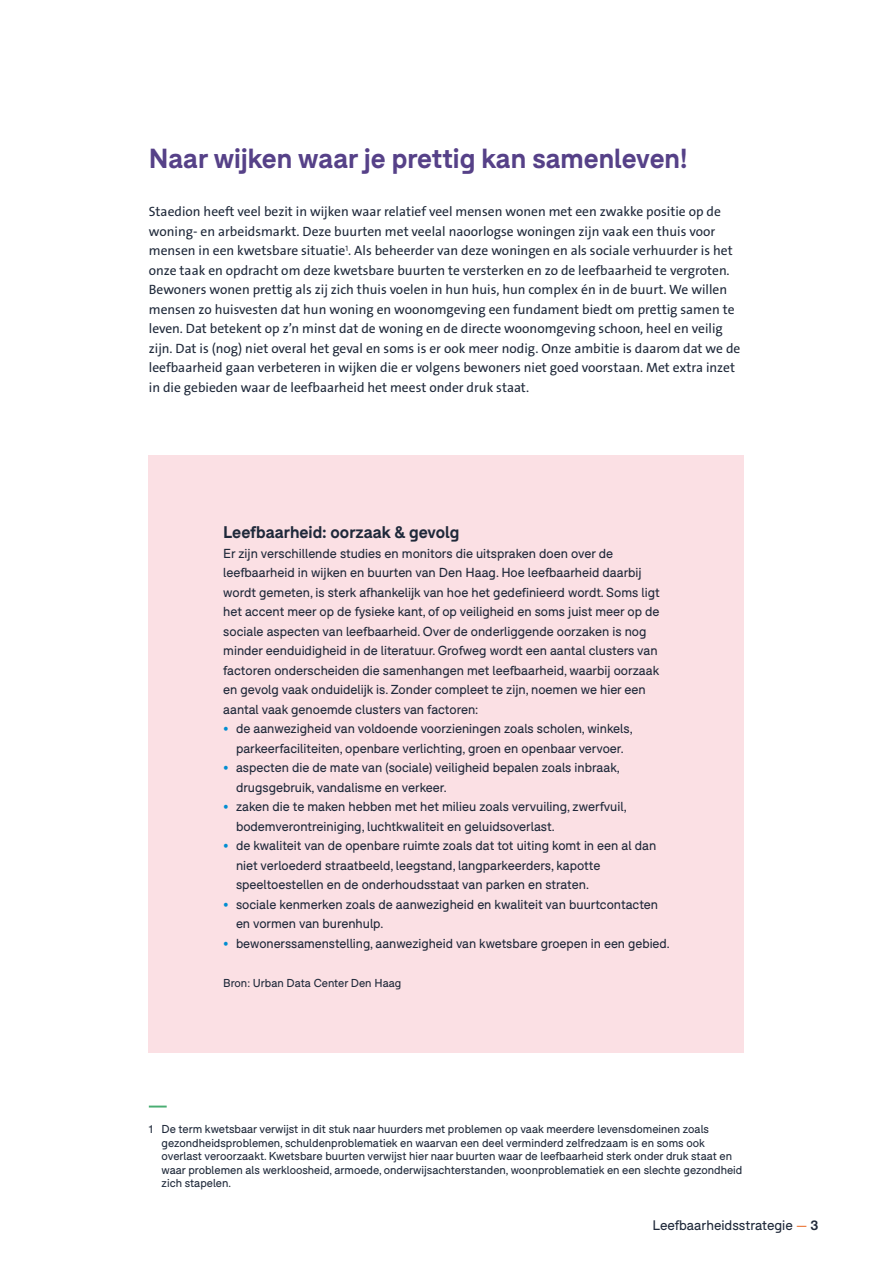
<style>
.page{position:relative;width:893px;height:1263px;background:#fff}
.page>*{position:absolute;margin:0;border:0;box-sizing:border-box;transform-origin:0 0}
.Subkop___Alineakop{font:700 27px "F37 Bolton";color:#564188}
.Tussenkopje{font:700 16.5px "F37 Bolton";color:#1f293a}
.Broodtekst{font:13.5px/19.5px "The Sans LP5 Plain";color:#1f293a}
.t1{font:13.5px "F37 Bolton";color:#1f293a}
.Marge-___kadertekst{font:12.75px/19.5px "F37 Bolton";color:#1f293a}
.Voetnoot{font:11.25px/13.5px "F37 Bolton";color:#1f293a}
.s1{color:#008dd1}
.s2{color:#eb7232}
.s3{font-weight:700}
</style>
<div class="page">
<div style="left:149px;top:455px;width:595px;height:597px;background:#fbe0e4"></div>
<svg style="left:149px;top:1105px;width:18px;height:2px"></svg>
<p class="Subkop___Alineakop" style="left:149px;top:142px;width:540px">Naar wijken waar je prettig kan samenleven!</p>
<p class="Broodtekst" style="left:149px;top:202px;width:593px">Staedion heeft veel bezit in wijken waar relatief veel mensen wonen met een zwakke positie op de woning- en arbeidsmarkt. Deze buurten met veelal naoorlogse woningen zijn vaak een thuis voor mensen in een kwetsbare situatie<sup>1</sup>. Als beheerder van deze woningen en als sociale verhuurder is het onze taak en opdracht om deze kwetsbare buurten te versterken en zo de leefbaarheid te vergroten.<br>Bewoners wonen prettig als zij zich thuis voelen in hun huis, hun complex én in de buurt. We willen mensen zo huisvesten dat hun woning en woonomgeving een fundament biedt om prettig samen te leven. Dat betekent op z’n minst dat de woning en de directe woonomgeving schoon, heel en veilig zijn. Dat is (nog) niet overal het geval en soms is er ook meer nodig. Onze ambitie is daarom dat we de leefbaarheid gaan verbeteren in wijken die er volgens bewoners niet goed voorstaan. Met extra inzet in die gebieden waar de leefbaarheid het meest onder druk staat.</p>
<p class="Tussenkopje" style="left:223px;top:522px;width:238px">Leefbaarheid: oorzaak &amp; gevolg</p>
<p class="Marge-___kadertekst" style="left:223px;top:543px;width:438px">Er zijn verschillende studies en monitors die uitspraken doen over de leefbaarheid in wijken en buurten van Den Haag. Hoe leefbaarheid daarbij wordt gemeten, is sterk afhankelijk van hoe het gedefinieerd wordt. Soms ligt het accent meer op de fysieke kant, of op veiligheid en soms juist meer op de sociale aspecten van leefbaarheid. Over de onderliggende oorzaken is nog minder eenduidigheid in de literatuur. Grofweg wordt een aantal clusters van factoren onderscheiden die samenhangen met leefbaarheid, waarbij oorzaak en gevolg vaak onduidelijk is. Zonder compleet te zijn, noemen we hier een aantal vaak genoemde clusters van factoren:</p>
<p class="Marge-___kadertekst" style="left:223px;top:719px;width:411px;text-align:center"><span class="s1">•</span> de aanwezigheid van voldoende voorzieningen zoals scholen, winkels, parkeerfaciliteiten, openbare verlichting, groen en openbaar vervoer.</p>
<p class="Marge-___kadertekst" style="left:236px;top:758px;width:385px;text-indent:-13px"><span class="s1">•</span> aspecten die de mate van (sociale) veiligheid bepalen zoals inbraak, drugsgebruik, vandalisme en verkeer.</p>
<p class="Marge-___kadertekst" style="left:236px;top:797px;width:392px;text-indent:-13px"><span class="s1">•</span> zaken die te maken hebben met het milieu zoals vervuiling, zwerfvuil, bodemverontreiniging, luchtkwaliteit en geluidsoverlast.</p>
<p class="Marge-___kadertekst" style="left:236px;top:836px;width:422px;text-indent:-13px"><span class="s1">•</span> de kwaliteit van de openbare ruimte zoals dat tot uiting komt in een al dan niet verloederd straatbeeld, leegstand, langparkeerders, kapotte speeltoestellen en de onderhoudsstaat van parken en straten.</p>
<p class="Marge-___kadertekst" style="left:236px;top:894px;width:424px;text-indent:-13px"><span class="s1">•</span> sociale kenmerken zoals de aanwezigheid en kwaliteit van buurtcontacten en vormen van burenhulp.</p>
<p class="Marge-___kadertekst" style="left:223px;top:933px;width:448px"><span class="s1">•</span> bewonerssamenstelling, aanwezigheid van kwetsbare groepen in een gebied.</p>
<p class="Voetnoot" style="left:223px;top:976px;width:180px">Bron: Urban Data Center Den Haag</p>
<p class="Voetnoot" style="left:162px;top:1122px;width:582px;text-indent:-13px">1 De term kwetsbaar verwijst in dit stuk naar huurders met problemen op vaak meerdere levensdomeinen zoals gezondheidsproblemen, schuldenproblematiek en waarvan een deel verminderd zelfredzaam is en soms ook overlast veroorzaakt. Kwetsbare buurten verwijst hier naar buurten waar de leefbaarheid sterk onder druk staat en waar problemen als werkloosheid, armoede, onderwijsachterstanden, woonproblematiek en een slechte gezondheid zich stapelen.</p>
<p class="t1" style="left:652px;top:1218px;width:168px">Leefbaarheidsstrategie <span class="s2">—</span> <span class="s3">3</span></p>
</div>
